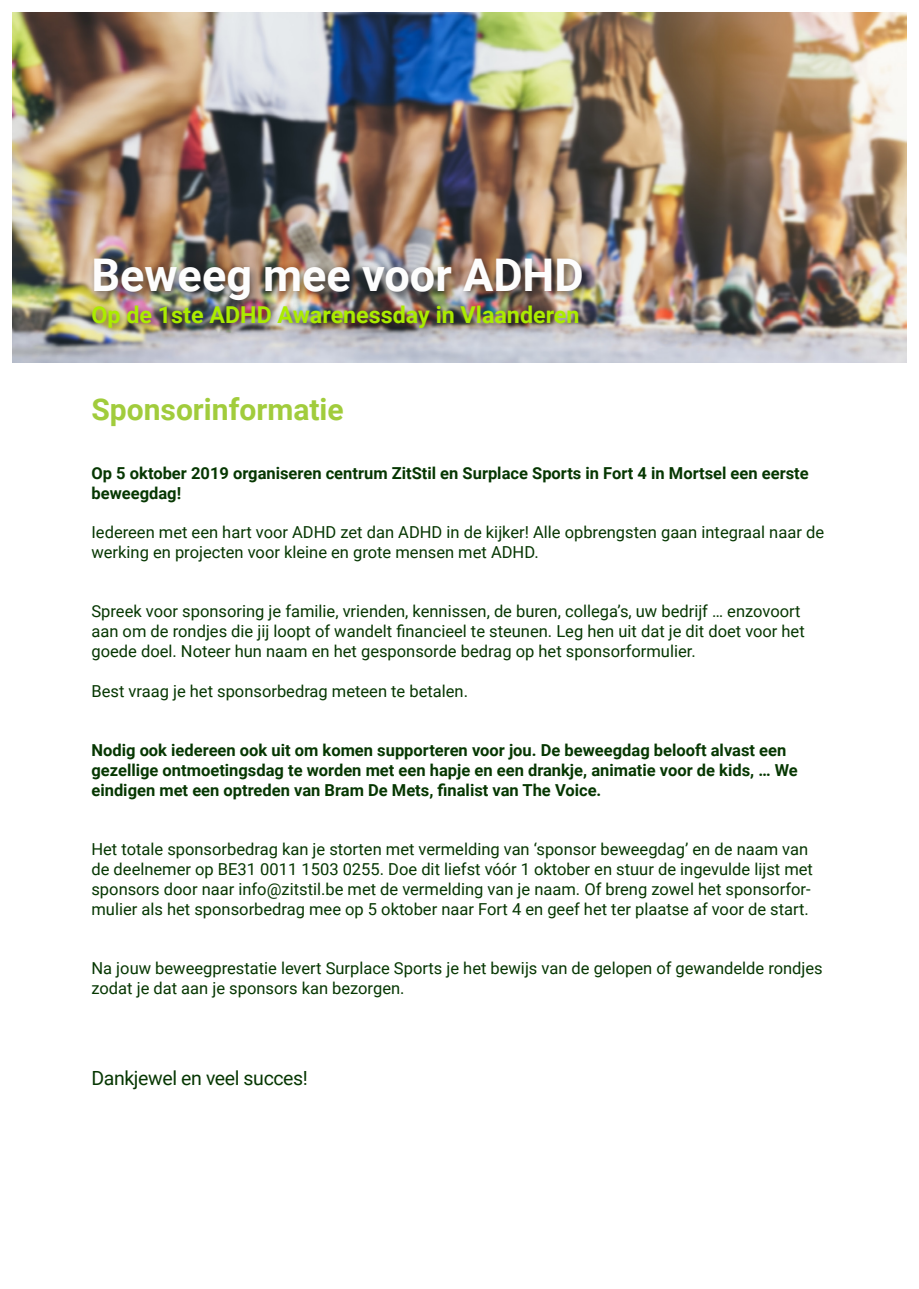
<style>
.page{position:relative;width:919px;height:1289px;background:#fff}
.page>*{position:absolute;margin:0;border:0;box-sizing:border-box;transform-origin:0 0}
.t1{font:700 45px "Roboto";color:#fdfdfd}
.t2{font:700 30px "Roboto";color:#a1cc3c}
.t3{font:700 23.25px "Roboto";color:#abec00}
.t4{font:19.5px "Roboto";letter-spacing:-.02em;color:#063702}
.t5{font:16.5px/19.8px "Roboto";color:#063702}
.t6{font:700 16.5px/19.8px "Roboto";color:#063702}
</style>
<div class="page">
<img style="left:13px;top:13px;width:893px;height:349px">
<div style="left:89px;top:254px;width:503px;height:58px;background:#231f20;opacity:.65"></div>
<div style="left:87px;top:301px;width:502px;height:37px;background:#231f20;opacity:.65"></div>
<p class="t1" style="left:91px;top:244px;width:493px">Beweeg mee voor ADHD</p>
<p class="t3" style="left:91px;top:298px;width:489px">Op de 1ste ADHD Awarenessday in Vlaanderen</p>
<p class="t2" style="left:91px;top:388px;width:254px">Sponsorinformatie</p>
<p class="t6" style="left:91px;top:462px;width:718px">Op 5 oktober 2019 organiseren centrum ZitStil en Surplace Sports in Fort 4 in Mortsel een eerste beweegdag!</p>
<p class="t5" style="left:91px;top:522px;width:734px">Iedereen met een hart voor ADHD zet dan ADHD in de kijker! Alle opbrengsten gaan integraal naar de werking en projecten voor kleine en grote mensen met ADHD.</p>
<p class="t5" style="left:91px;top:601px;width:714px">Spreek voor sponsoring je familie, vrienden, kennissen, de buren, collega’s, uw bedrijf … enzovoort aan om de rondjes die jij loopt of wandelt financieel te steunen. Leg hen uit dat je dit doet voor het goede doel. Noteer hun naam en het gesponsorde bedrag op het sponsorformulier.</p>
<p class="t5" style="left:91px;top:680px;width:378px">Best vraag je het sponsorbedrag meteen te betalen.</p>
<p class="t6" style="left:91px;top:739px;width:707px">Nodig ook iedereen ook uit om komen supporteren voor jou. De beweegdag belooft alvast een gezellige ontmoetingsdag te worden met een hapje en een drankje, animatie voor de kids, … We eindigen met een optreden van Bram De Mets, finalist van The Voice.</p>
<p class="t5" style="left:91px;top:838px;width:723px">Het totale sponsorbedrag kan je storten met vermelding van ‘sponsor beweegdag’ en de naam van de deelnemer op BE31 0011 1503 0255. Doe dit liefst vóór 1 oktober en stuur de ingevulde lijst met sponsors door naar info@zitstil.be met de vermelding van je naam. Of breng zowel het sponsorfor&shy;mulier als het sponsorbedrag mee op 5 oktober naar Fort 4 en geef het ter plaatse af voor de start.</p>
<p class="t5" style="left:91px;top:957px;width:732px">Na jouw beweegprestatie levert Surplace Sports je het bewijs van de gelopen of gewandelde rondjes zodat je dat aan je sponsors kan bezorgen.</p>
<p class="t4" style="left:91px;top:1063px;width:218px">Dankjewel en veel succes!</p>
</div>
